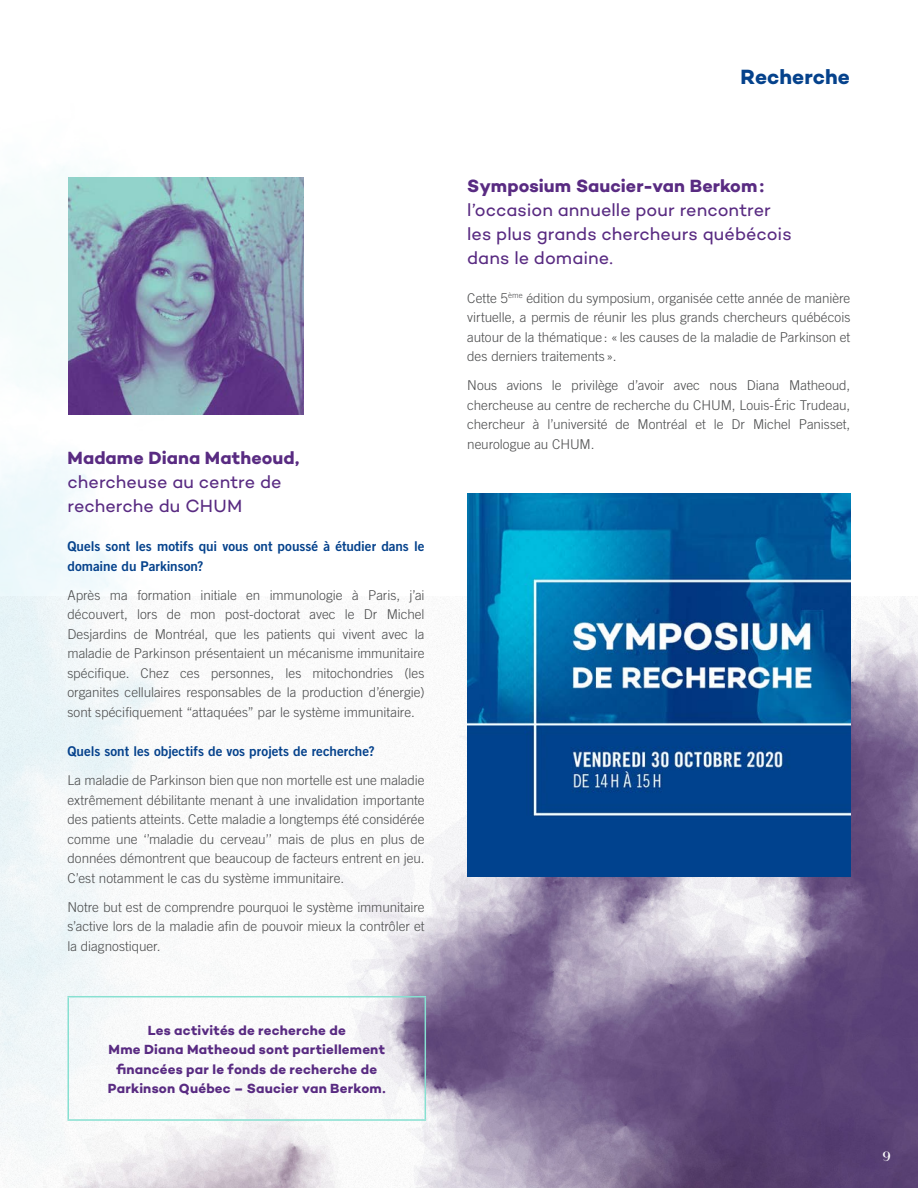
<style>
.page{position:relative;width:918px;height:1188px;background:#fff}
.page>*{position:absolute;margin:0;border:0;box-sizing:border-box;transform-origin:0 0}
._18_pts_-_blanc_-_re{font:700 21px "Campton";color:#05428c}
.t1{font:18px/24px "Campton";color:#592b82}
.t2{font:300 13.5px/19.5px "Trade Gothic LT";color:#4b4c4d;text-align:justify}
.t3{font:700 13.5px/19.5px "Campton";letter-spacing:.015em;color:#592b82;text-align:center}
.t4{font:13.5px/19.5px "Trade Gothic LT Bold Two";color:#05428c}
.t5{font:500 13.5px "Quiche Sans";color:#fff}
.s1{font-weight:700}
</style>
<div class="page">
<img style="left:602px;top:596px;width:316px;height:592px">
<img style="left:0;top:166px;width:602px;height:1022px">
<hr style="left:68px;top:996px;width:358px;height:1px;background:#87e0d1">
<hr style="left:68px;top:997px;width:1px;height:122px;background:#87e0d1">
<hr style="left:425px;top:997px;width:1px;height:122px;background:#87e0d1">
<hr style="left:68px;top:1119px;width:358px;height:2px;background:#87e0d1">
<img style="left:68px;top:177px;width:235px;height:238px">
<img style="left:467px;top:494px;width:383px;height:383px">
<p class="t1" style="left:68px;top:446px;width:233px"><span class="s1">Madame Diana Matheoud, </span>chercheuse au centre de recherche du CHUM</p>
<p class="t4" style="left:68px;top:536px;width:359px">Quels sont les motifs qui vous ont poussé à étudier dans le domaine du Parkinson?</p>
<p class="t2" style="left:68px;top:585px;width:359px">Après ma formation initiale en immunologie à Paris, j’ai découvert, lors de mon post-doctorat avec le Dr Michel Desjardins de Montréal, que les patients qui vivent avec la maladie de Parkinson présentaient un mécanisme immunitaire spécifique. Chez ces personnes, les mitochondries (les organites cellulaires responsables de la production d’énergie) sont spécifiquement “attaquées” par le système immunitaire.</p>
<p class="t4" style="left:68px;top:741px;width:309px">Quels sont les objectifs de vos projets de recherche?</p>
<p class="t2" style="left:68px;top:770px;width:359px">La maladie de Parkinson bien que non mortelle est une maladie extrêmement débilitante menant à une invalidation importante des patients atteints. Cette maladie a longtemps été considérée comme une ‘’maladie du cerveau’’ mais de plus en plus de données démontrent que beaucoup de facteurs entrent en jeu.<br>C’est notamment le cas du système immunitaire.</p>
<p class="t2" style="left:68px;top:897px;width:359px">Notre but est de comprendre pourquoi le système immunitaire s’active lors de la maladie afin de pouvoir mieux la contrôler et la diagnostiquer.</p>
<p class="t3" style="left:108px;top:1020px;width:279px">Les activités de recherche de<br>Mme Diana Matheoud sont partiellement financées par le fonds de recherche de Parkinson Québec – Saucier van Berkom.</p>
<p class="_18_pts_-_blanc_-_re" style="left:741px;top:64px;width:111px">Recherche</p>
<p class="t1" style="left:467px;top:173px;width:326px"><span class="s1">Symposium Saucier-van Berkom: </span>l’occasion annuelle pour rencontrer les plus grands chercheurs québécois dans le domaine.</p>
<p class="t2" style="left:467px;top:288px;width:385px">Cette 5<sup>ème</sup> édition du symposium, organisée cette année de manière virtuelle, a permis de réunir les plus grands chercheurs québécois autour de la thématique: « les causes de la maladie de Parkinson et des derniers traitements».</p>
<p class="t2" style="left:467px;top:376px;width:385px">Nous avions le privilège d’avoir avec nous Diana Matheoud, chercheuse au centre de recherche du CHUM, Louis-Éric Trudeau, chercheur à l’université de Montréal et le Dr Michel Panisset, neurologue au CHUM.</p>
<p class="t5" style="left:883px;top:1148px;width:10px">9</p>
</div>
